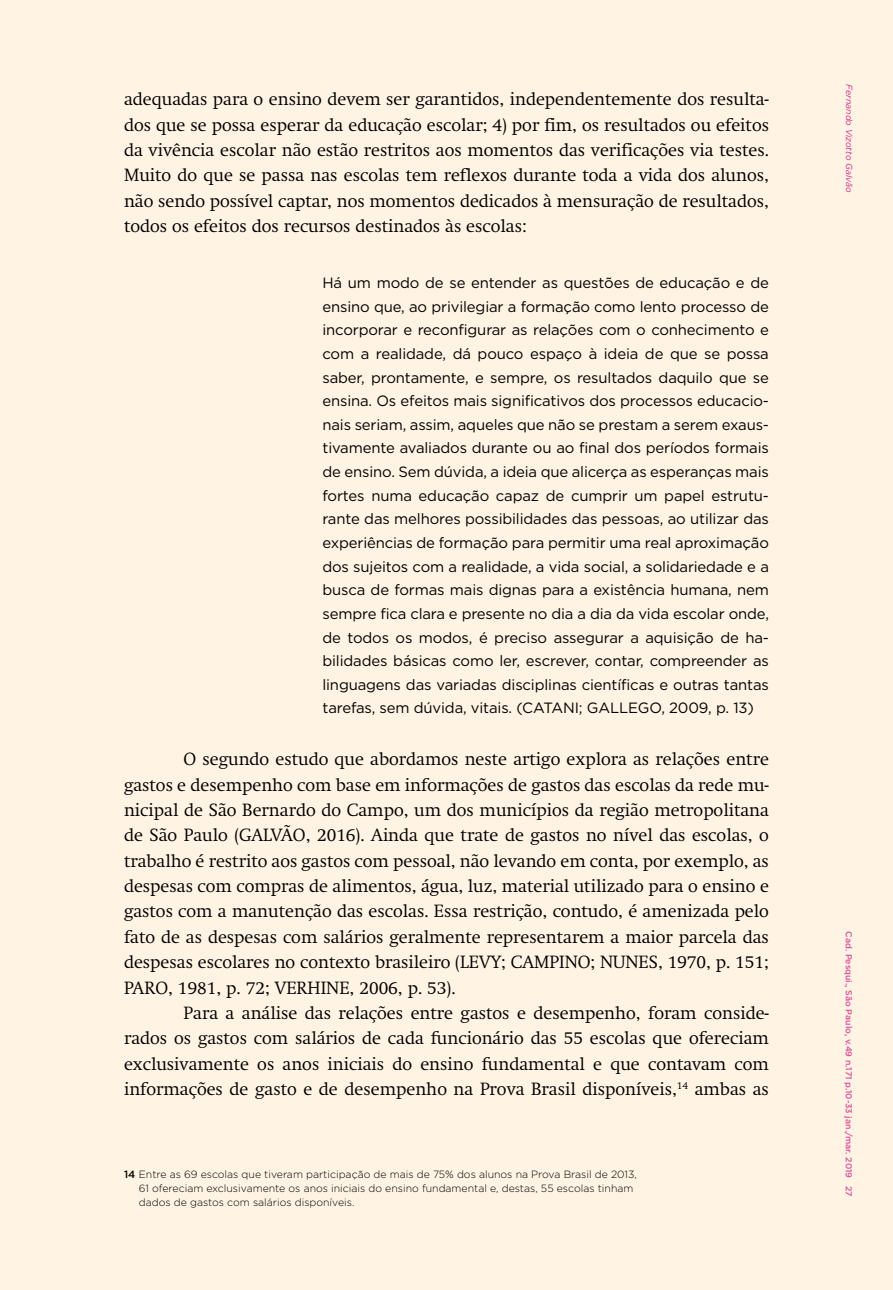
<style>
.page{position:relative;width:893px;height:1290px;background:#fff3e3}
.page>*{position:absolute;margin:0;border:0;box-sizing:border-box;transform-origin:0 0}
.t1{font:300 17.5px/25.4px "Swift";color:#000;text-align:justify}
.t2{font:14.88px/23.6px "Gotham HTF";letter-spacing:-.01em;color:#000;text-align:justify}
.t3{font:300 10.5px/14px "Gotham HTF";color:#000}
.t4{font:500 8.75px "Gotham HTF";color:#dd53ad}
.t5{font:italic 8.75px "Gotham HTF";color:#d42899}
.s1{font-weight:500}
</style>
<div class="page">
<p class="t1" style="left:124px;top:87px;width:646px">adequadas para o ensino devem ser garantidos, independentemente dos resulta&shy;dos que se possa esperar da educação escolar; 4) por fim, os resultados ou efeitos da vivência escolar não estão restritos aos momentos das verificações via testes.<br>Muito do que se passa nas escolas tem reflexos durante toda a vida dos alunos, não sendo possível captar, nos momentos dedicados à mensuração de resultados, todos os efeitos dos recursos destinados às escolas:</p>
<p class="t2" style="left:322px;top:271px;width:448px">Há um modo de se entender as questões de educação e de ensino que, ao privilegiar a formação como lento processo de incorporar e reconfigurar as relações com o conhecimento e com a realidade, dá pouco espaço à ideia de que se possa saber, prontamente, e sempre, os resultados daquilo que se ensina. Os efeitos mais significativos dos processos educacio&shy;nais seriam, assim, aqueles que não se prestam a serem exaus&shy;tivamente avaliados durante ou ao final dos períodos formais de ensino. Sem dúvida, a ideia que alicerça as esperanças mais fortes numa educação capaz de cumprir um papel estrutu&shy;rante das melhores possibilidades das pessoas, ao utilizar das experiências de formação para permitir uma real aproximação dos sujeitos com a realidade, a vida social, a solidariedade e a busca de formas mais dignas para a existência humana, nem sempre fica clara e presente no dia a dia da vida escolar onde, de todos os modos, é preciso assegurar a aquisição de ha&shy;bilidades básicas como ler, escrever, contar, compreender as linguagens das variadas disciplinas científicas e outras tantas tarefas, sem dúvida, vitais. (CATANI; GALLEGO, 2009, p. 13)</p>
<p class="t1" style="left:124px;top:746px;width:646px;text-indent:60px">O segundo estudo que abordamos neste artigo explora as relações entre gastos e desempenho com base em informações de gastos das escolas da rede mu&shy;nicipal de São Bernardo do Campo, um dos municípios da região metropolitana de São Paulo (GALVÃO, 2016). Ainda que trate de gastos no nível das escolas, o trabalho é restrito aos gastos com pessoal, não levando em conta, por exemplo, as despesas com compras de alimentos, água, luz, material utilizado para o ensino e gastos com a manutenção das escolas. Essa restrição, contudo, é amenizada pelo fato de as despesas com salários geralmente representarem a maior parcela das despesas escolares no contexto brasileiro (LEVY; CAMPINO; NUNES, 1970, p. 151; PARO, 1981, p. 72; VERHINE, 2006, p. 53).</p>
<p class="t1" style="left:124px;top:1000px;width:646px;text-indent:60px">Para a análise das relações entre gastos e desempenho, foram conside&shy;rados os gastos com salários de cada funcionário das 55 escolas que ofereciam exclusivamente os anos iniciais do ensino fundamental e que contavam com informações de gasto e de desempenho na Prova Brasil disponíveis,<sup>14</sup> ambas as</p>
<p class="t3" style="left:139px;top:1167px;width:500px;text-indent:-15px"><span class="s1">14</span> Entre as 69 escolas que tiveram participação de mais de 75% dos alunos na Prova Brasil de 2013,<br>61 ofereciam exclusivamente os anos iniciais do ensino fundamental e, destas, 55 escolas tinham dados de gastos com salários disponíveis.</p>
<p class="t5" style="left:854px;top:84px;width:110px;rotate:90deg">Fernando Vizotto Galvão</p>
<p class="t4" style="left:854px;top:931px;width:267px;rotate:90deg">Cad. Pesqui., São Paulo, v.49 n.171 p.10-33 jan./mar. 2019 27</p>
</div>
